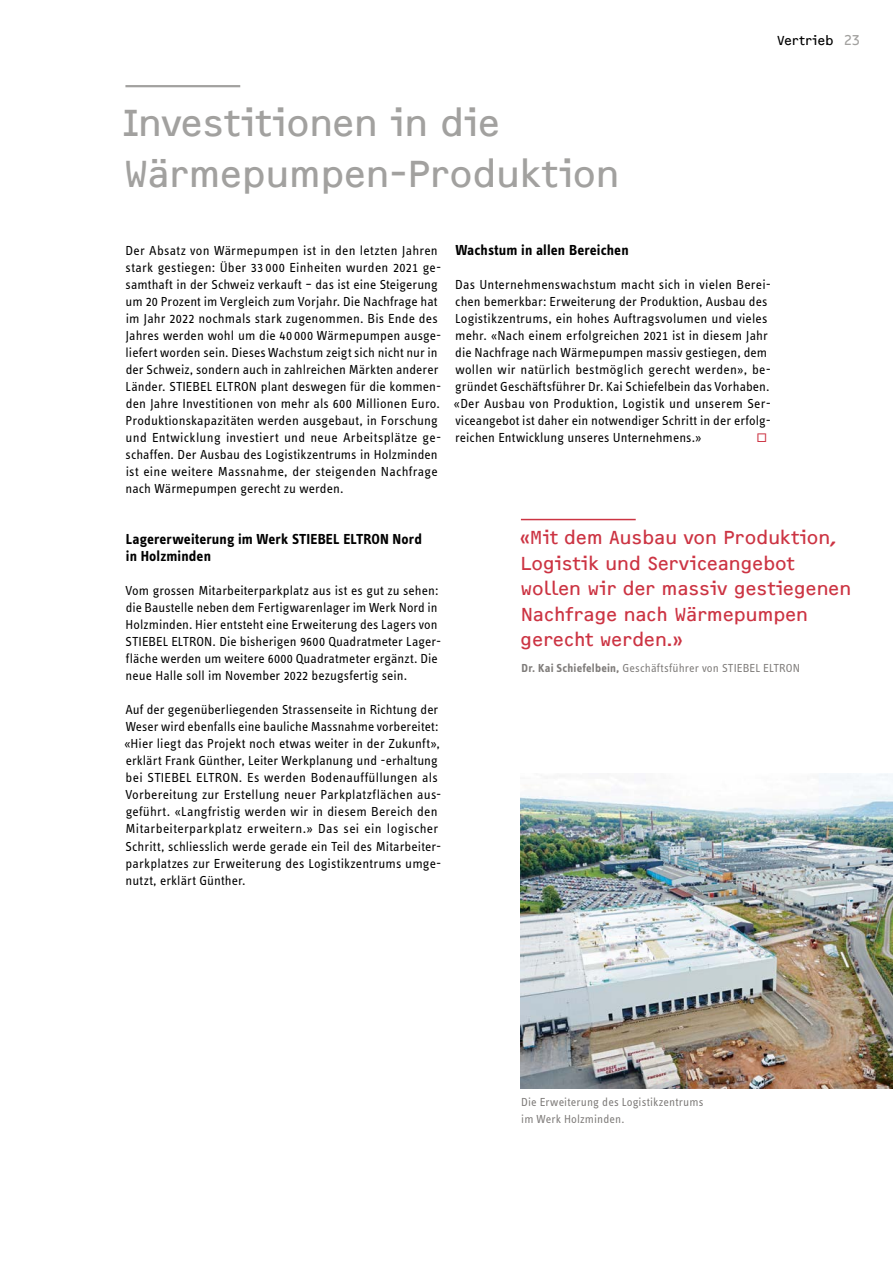
<style>
.page{position:relative;width:893px;height:1263px;background:#fff}
.page>*{position:absolute;margin:0;border:0;box-sizing:border-box;transform-origin:0 0}
._20_Headline{font:39px/51px "F2 FOCR Bczyk Com";letter-spacing:-.005em;color:#a2a19f}
._41_Quote{font:19.5px/25.5px "F2 FOCR Bczyk Com";letter-spacing:-.005em;color:#cc3443}
._24_Subtitle{font:700 15px/17px "STE Info Text";letter-spacing:.005em;color:#000}
._30_Copy{font:13.5px/17px "STE Info Text";letter-spacing:.01em;color:#000}
._91_Rubrik{font:13.5px "F2 FOCR Bczyk Com";letter-spacing:.02em;color:#000}
.t1{font:13.5px "F2 FOCR Bczyk Com";color:#a2a19f}
._30_Copy-2{font:13.5px "STE Info Text";color:#cc3443}
._40_Caption{font:12px/17px "STE Info Text";letter-spacing:.01em;color:#7f7c7a}
.s1{font-weight:700}
</style>
<div class="page">
<img style="left:521px;top:774px;width:372px;height:315px">
<hr style="left:125px;top:85px;width:115px;height:2px;background:#a2a19f">
<hr style="left:521px;top:519px;width:115px;height:1px;background:#cc3443">
<p class="_20_Headline" style="left:124px;top:98px;width:497px">Investitionen in die<br>Wärmepumpen-Produktion</p>
<p class="_91_Rubrik" style="left:777px;top:32px;width:58px">Vertrieb</p>
<p class="t1" style="left:844px;top:32px;width:18px">23</p>
<p class="_30_Copy" style="left:125px;top:242px;width:317px">Der Absatz von Wärmepumpen ist in den letzten Jahren stark gestiegen: Über 33 000 Einheiten wurden 2021 ge&shy;samthaft in der Schweiz verkauft – das ist eine Steigerung um 20 Prozent im Vergleich zum Vorjahr. Die Nachfrage hat im Jahr 2022 nochmals stark zugenommen. Bis Ende des Jahres werden wohl um die 40 000 Wärmepumpen ausge&shy;liefert worden sein. Dieses Wachstum zeigt sich nicht nur in der Schweiz, sondern auch in zahlreichen Märkten anderer Länder. STIEBEL ELTRON plant deswegen für die kommen&shy;den Jahre Investitionen von mehr als 600 Millionen Euro.<br>Produktionskapazitäten werden ausgebaut, in Forschung und Entwicklung investiert und neue Arbeitsplätze ge&shy;schaffen. Der Ausbau des Logistikzentrums in Holzminden ist eine weitere Massnahme, der steigenden Nachfrage nach Wärmepumpen gerecht zu werden.</p>
<p class="_24_Subtitle" style="left:126px;top:531px;width:297px">Lagererweiterung im Werk STIEBEL ELTRON Nord in Holzminden</p>
<p class="_30_Copy" style="left:125px;top:582px;width:317px">Vom grossen Mitarbeiterparkplatz aus ist es gut zu sehen: die Baustelle neben dem Fertigwarenlager im Werk Nord in Holzminden. Hier entsteht eine Erweiterung des Lagers von STIEBEL ELTRON. Die bisherigen 9600 Quadratmeter Lager&shy;fläche werden um weitere 6000 Quadratmeter ergänzt. Die neue Halle soll im November 2022 bezugsfertig sein.</p>
<p class="_30_Copy" style="left:124px;top:701px;width:319px">Auf der gegenüberliegenden Strassenseite in Richtung der Weser wird ebenfalls eine bauliche Massnahme vorbereitet: «Hier liegt das Projekt noch etwas weiter in der Zukunft», erklärt Frank Günther, Leiter Werkplanung und -erhaltung bei STIEBEL ELTRON. Es werden Bodenauffüllungen als Vorbereitung zur Erstellung neuer Parkplatzflächen aus&shy;geführt. «Langfristig werden wir in diesem Bereich den Mitarbeiterparkplatz erweitern.» Das sei ein logischer Schritt, schliesslich werde gerade ein Teil des Mitarbeiter&shy;parkplatzes zur Erweiterung des Logistikzentrums umge&shy;nutzt, erklärt Günther.</p>
<p class="_24_Subtitle" style="left:455px;top:242px;width:175px">Wachstum in allen Bereichen</p>
<p class="_30_Copy" style="left:454px;top:276px;width:319px">Das Unternehmenswachstum macht sich in vielen Berei&shy;chen bemerkbar: Erweiterung der Produktion, Ausbau des Logistikzentrums, ein hohes Auftragsvolumen und vieles mehr. «Nach einem erfolgreichen 2021 ist in diesem Jahr die Nachfrage nach Wärmepumpen massiv gestiegen, dem wollen wir natürlich bestmöglich gerecht werden», be&shy;gründet Geschäftsführer Dr. Kai Schiefelbein das Vorhaben. «Der Ausbau von Produktion, Logistik und unserem Ser&shy;viceangebot ist daher ein notwendiger Schritt in der erfolg&shy;reichen Entwicklung unseres Unternehmens.»</p>
<p class="_30_Copy-2" style="left:756px;top:430px;width:12px">□</p>
<p class="_41_Quote" style="left:520px;top:525px;width:332px">«Mit dem Ausbau von Produktion,<br>Logistik und Serviceangebot wollen wir der massiv gestiegenen<br>Nachfrage nach Wärmepumpen gerecht werden.»</p>
<p class="_40_Caption" style="left:522px;top:659px;width:280px"><span class="s1">Dr. Kai Schiefelbein,</span> Geschäftsführer von STIEBEL ELTRON</p>
<p class="_40_Caption" style="left:521px;top:1093px;width:184px">Die Erweiterung des Logistikzentrums im Werk Holzminden.</p>
</div>
